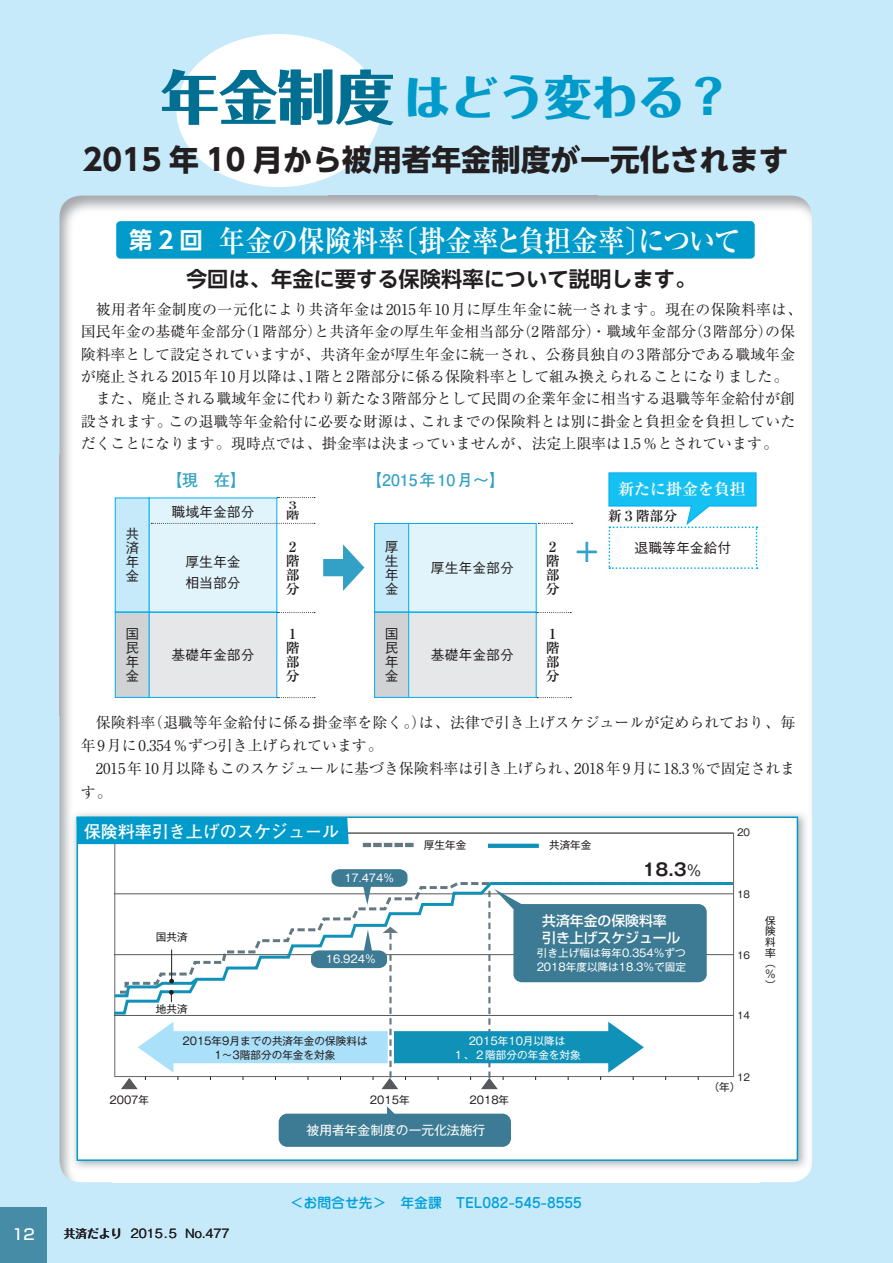
<style>
.page{position:relative;width:893px;height:1263px;background:#c6eafa}
.page>*{position:absolute;margin:0;border:0;box-sizing:border-box;transform-origin:0 0}
.t1{font:800 46.8px "Folk Pro";color:#009bca}
.t2{font:700 29.7px "UD Shin Go NT Pro";color:#231f20}
.t3{font:700 29.7px "Ryumin Pro";letter-spacing:-.01em;color:#fff;scale:.9 1}
.t4{font:700 21.3px "UD Shin Go NT Pro De";color:#231f20}
.t5{font:700 17.1px "Gothic MB101 Pro De";color:#231f20}
.t6{font:700 16.95px "Futo Go B101 Pro";color:#fff}
.t7{font:700 15.9px "Futo Go B101 Pro";color:#33a1c5}
.t8{font:700 15.9px "Ryumin Pro";color:#fff}
.t9{font:14.85px/22.4px "Ryumin Pro";letter-spacing:.005em;color:#231f20}
.t10{font:500 14.85px "Shin Go Pro";color:#fff}
.t11{font:500 13.8px/13.8px "Gothic BBB Pro";color:#231f20;text-align:justify}
.t12{font:500 13.8px "Jun 34 Pro";color:#009fda}
.t13{font:700 13.8px/13.8px "Ryumin Pro";color:#231f20}
.t14{font:500 13.8px/17px "Shin Go Pro";color:#fff}
.t15{font:500 12.75px "Gothic BBB Pro";color:#231f20}
.t16{font:12.75px "Gothic MB101 Pro";color:#fff}
.t17{font:10.65px/10.6px "Gothic MB101 Pro";color:#231f20;text-align:justify}
.t18{font:10.65px/13.8px "Gothic MB101 Pro";color:#fff;text-align:center}
.t19{font:700 10.35px/10.5px "Ryumin Pro";color:#231f20;scale:1.33 1}
.t20{font:9.6px "Gothic MB101 Pro";color:#231f20}
.s1{font-size:58.5px;color:#006f92}
.s2{font-family:"UD Shin Go NT Pro De";font-size:23.4px}
.s3{font-family:"Futo Go B101 Pro";font-weight:700;font-size:27.6px;color:#33a1c5}
.s4{font-family:"Gothic MB101 Pro";font-weight:400;font-size:14.55px}
.s5{font-family:"Maru Fo Pro";font-weight:700;font-size:11.7px}
</style>
<div class="page">
<div style="left:60px;top:196px;width:752px;height:622px;background:#fff"></div>
<img style="left:60px;top:818px;width:53px;height:364px">
<div style="left:759px;top:818px;width:53px;height:364px;background:#fcfcfc"></div>
<div style="left:113px;top:1171px;width:646px;height:11px;background:#fff"></div>
<div style="left:176px;top:34px;width:205px;height:153px;background:#fff;border-radius:50%"></div>
<div style="left:0;top:1208px;width:47px;height:55px;background:#468ca6"></div>
<img style="left:70px;top:810px;width:738px;height:361px">
<div style="left:77px;top:816px;width:721px;height:345px;background:#fff;border:2px solid #009bca"></div>
<hr style="left:114px;top:833px;width:619px;height:1px;background:#57585a">
<hr style="left:114px;top:1015px;width:619px;height:1px;background:#57585a">
<svg style="left:365px;top:843px;width:46px;height:4px"></svg>
<hr style="left:488px;top:844px;width:51px;height:4px;background:#1092b8">
<div style="left:279px;top:1114px;width:232px;height:33px;background:#3c7b93;border-radius:9px"></div>
<svg style="left:387px;top:1106px;width:9px;height:8px"></svg>
<svg style="left:644px;top:880px;width:91px;height:119px"></svg>
<svg style="left:113px;top:869px;width:531px;height:220px"></svg>
<div style="left:77px;top:817px;width:272px;height:27px;background:#009bca"></div>
<div style="left:116px;top:221px;width:639px;height:38px;background:#009bca;border-radius:4px"></div>
<svg style="left:323px;top:544px;width:41px;height:47px;background:#a5d5e5"></svg>
<svg style="left:608px;top:472px;width:149px;height:97px;background:#a5e6f9"></svg>
<div style="left:115px;top:498px;width:34px;height:114px;background:#c6eafa"></div>
<div style="left:115px;top:497px;width:35px;height:115px;border:1px solid #00aeef"></div>
<div style="left:375px;top:523px;width:34px;height:89px;background:#c6eafa"></div>
<div style="left:374px;top:523px;width:35px;height:89px;border:1px solid #00aeef"></div>
<div style="left:115px;top:612px;width:34px;height:85px;background:#d1d2d4"></div>
<div style="left:115px;top:612px;width:35px;height:86px;border:1px solid #00aeef"></div>
<div style="left:375px;top:612px;width:34px;height:85px;background:#d1d2d4"></div>
<div style="left:374px;top:612px;width:35px;height:86px;border:1px solid #00aeef"></div>
<div style="left:149px;top:612px;width:128px;height:85px;background:#e6e7e9"></div>
<div style="left:149px;top:612px;width:128px;height:86px;border:1px solid #00aeef"></div>
<div style="left:409px;top:612px;width:127px;height:85px;background:#e6e7e9"></div>
<div style="left:408px;top:612px;width:129px;height:86px;border:1px solid #00aeef"></div>
<div style="left:149px;top:498px;width:128px;height:114px;background:#e1f4fc"></div>
<div style="left:409px;top:523px;width:127px;height:89px;background:#e1f4fc"></div>
<div style="left:408px;top:523px;width:129px;height:89px;border:1px solid #00aeef"></div>
<svg style="left:277px;top:497px;width:38px;height:1px"></svg>
<svg style="left:277px;top:697px;width:38px;height:1px"></svg>
<svg style="left:537px;top:697px;width:34px;height:1px"></svg>
<svg style="left:151px;top:523px;width:164px;height:1px"></svg>
<svg style="left:538px;top:523px;width:35px;height:1px"></svg>
<svg style="left:277px;top:612px;width:38px;height:1px"></svg>
<svg style="left:537px;top:612px;width:34px;height:1px"></svg>
<h1 class="t1" style="left:161px;top:57px;width:572px"><span class="s1">年金制度</span>はどう変わる？</h1>
<h2 class="t2" style="left:83px;top:135px;width:707px">2015 年 10 月から被用者年金制度が一元化されます</h2>
<h2 class="t3" style="left:129px;top:217px;width:681px"><span class="s2">第 2 回</span> 年金の保険料率〔掛金率と負担金率〕について</h2>
<h3 class="t4" style="left:186px;top:261px;width:512px">今回は、年金に要する保険料率について説明します。</h3>
<p class="t9" style="left:81px;top:297px;width:723px">　被用者年金制度の一元化により共済年金は2015年10月に厚生年金に統一されます。現在の保険料率は、国民年金の基礎年金部分（1階部分）と共済年金の厚生年金相当部分（2階部分）・職域年金部分（3階部分）の保険料率として設定されていますが、共済年金が厚生年金に統一され、公務員独自の 3階部分である職域年金が廃止される 2015年 10月以降は、1階と 2階部分に係る保険料率として組み換えられることになりました。　また、廃止される職域年金に代わり新たな 3階部分として民間の企業年金に相当する退職等年金給付が創設されます。この退職等年金給付に必要な財源は、これまでの保険料とは別に掛金と負担金を負担していただくことになります。現時点では、掛金率は決まっていませんが、法定上限率は 1.5％とされています。</p>
<p class="t7" style="left:366px;top:467px;width:140px">【2015年 10月～】</p>
<p class="t7" style="left:166px;top:467px;width:81px">【現　在】</p>
<p class="t8" style="left:618px;top:476px;width:129px">新たに掛金を負担</p>
<p class="t11" style="left:125px;top:526px;width:15px">共済年金</p>
<p class="t19" style="left:286px;top:499px;width:11px">３階</p>
<p class="t11" style="left:172px;top:503px;width:84px">職域年金部分</p>
<p class="t13" style="left:608px;top:508px;width:71px">新３階部分</p>
<p class="t11" style="left:385px;top:538px;width:15px">厚生年金</p>
<p class="t13" style="left:286px;top:539px;width:15px">２階部分</p>
<p class="t13" style="left:546px;top:539px;width:15px">２階部分</p>
<p class="t11" style="left:185px;top:549px;width:57px;line-height:21.3px">厚生年金相当部分</p>
<p class="t11" style="left:431px;top:559px;width:84px">厚生年金部分</p>
<p class="t11" style="left:573px;top:539px;width:160px"><span class="s3">＋</span> 退職等年金給付</p>
<p class="t11" style="left:125px;top:626px;width:15px">国民年金</p>
<p class="t11" style="left:385px;top:626px;width:15px">国民年金</p>
<p class="t13" style="left:286px;top:626px;width:15px">１階部分</p>
<p class="t13" style="left:546px;top:626px;width:15px">１階部分</p>
<p class="t11" style="left:172px;top:646px;width:84px">基礎年金部分</p>
<p class="t11" style="left:431px;top:646px;width:84px">基礎年金部分</p>
<p class="t9" style="left:81px;top:709px;width:716px;line-height:23.4px">　保険料率（退職等年金給付に係る掛金率を除く。）は、法律で引き上げスケジュールが定められており、毎年 9月に 0.354％ずつ引き上げられています。<br>　2015年 10月以降もこのスケジュールに基づき保険料率は引き上げられ、2018年 9月に 18.3％で固定されます。</p>
<p class="t6" style="left:84px;top:818px;width:257px">保険料率引き上げのスケジュール</p>
<p class="t17" style="left:156px;top:930px;width:33px">国共済</p>
<p class="t18" style="left:344px;top:869px;width:51px">17.474％</p>
<p class="t18" style="left:326px;top:951px;width:51px">16.924％</p>
<p class="t17" style="left:424px;top:838px;width:44px">厚生年金</p>
<p class="t17" style="left:549px;top:838px;width:44px">共済年金</p>
<p class="t5" style="left:643px;top:855px;width:60px">18.3<span class="s4">％</span></p>
<p class="t14" style="left:542px;top:911px;width:140px">共済年金の保険料率　引き上げスケジュール</p>
<p class="t18" style="left:537px;top:945px;width:151px;text-align:left">引き上げ幅は毎年0.354％ずつ<br>2018年度以降は18.3％で固定</p>
<p class="t17" style="left:156px;top:1002px;width:33px">地共済</p>
<p class="t17" style="left:182px;top:1032px;width:187px;line-height:13.8px;text-align:center">2015年9月までの共済年金の保険料は<br>1～3階部分の年金を対象</p>
<p class="t18" style="left:453px;top:1032px;width:129px">2015年10月以降は<br>１、２階部分の年金を対象</p>
<p class="t17" style="left:109px;top:1093px;width:41px">2007年</p>
<p class="t17" style="left:370px;top:1093px;width:41px">2015年</p>
<p class="t17" style="left:469px;top:1093px;width:41px">2018年</p>
<p class="t16" style="left:307px;top:1119px;width:180px">被用者年金制度の一元化法施行</p>
<p class="t20" style="left:737px;top:824px;width:15px">20</p>
<p class="t20" style="left:737px;top:886px;width:15px">18</p>
<p class="t20" style="left:737px;top:947px;width:15px">16</p>
<p class="t20" style="left:737px;top:1007px;width:15px">14</p>
<p class="t17" style="left:765px;top:914px;width:12px">保険料率（％）</p>
<p class="t20" style="left:737px;top:1069px;width:15px">12</p>
<p class="t17" style="left:709px;top:1080px;width:33px">（年）</p>
<p class="t10" style="left:12px;top:1222px;width:24px">12</p>
<p class="t15" style="left:64px;top:1223px;width:167px"><span class="s5">共済だより</span> 2015.5 No.477</p>
<p class="t12" style="left:290px;top:1191px;width:294px">＜お問合せ先＞　年金課　TEL082-545-8555</p>
</div>
